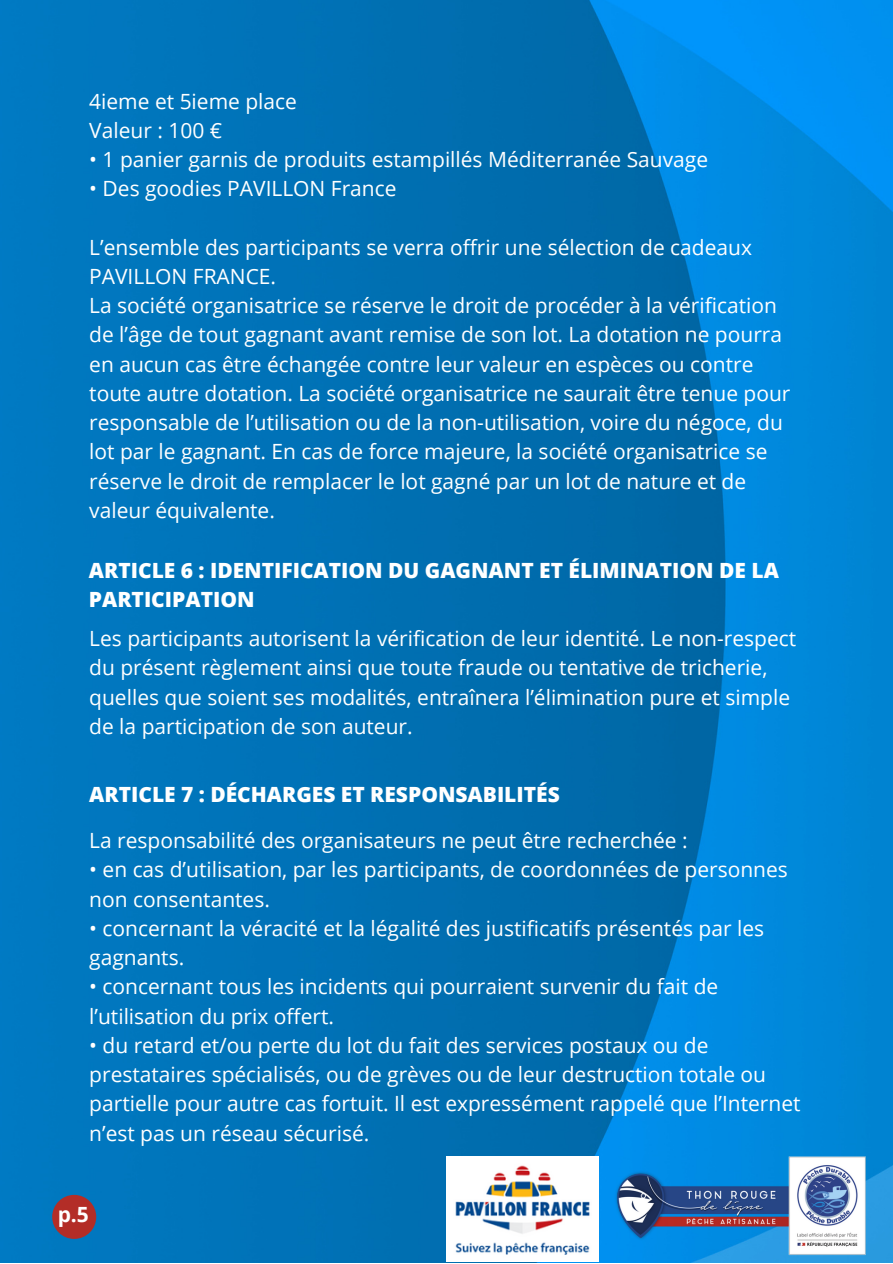
<style>
.page{position:relative;width:893px;height:1264px;background:#fff}
.page>*{position:absolute;margin:0;border:0;box-sizing:border-box;transform-origin:0 0}
.t1{font:21px/29.2px "Open Sans";color:#fff}
.t2{font:800 21px/29.2px "Open Sans";color:#fff}
.t3{font:700 21px "Open Sans";color:#fff}
</style>
<div class="page">
<img style="left:0;top:0;width:892px;height:1262px">
<img style="left:611px;top:1142px;width:281px;height:120px">
<img style="left:446px;top:1156px;width:152px;height:105px">
<div style="left:52px;top:1194px;width:44px;height:44px;background:#b32d27;border-radius:50%"></div>
<p class="t1" style="left:89px;top:86px;width:209px">4ieme et 5ieme place<br>Valeur : 100 €</p>
<p class="t1" style="left:89px;top:144px;width:620px">• 1 panier garnis de produits estampillés Méditerranée Sauvage</p>
<p class="t1" style="left:89px;top:173px;width:309px">• Des goodies PAVILLON France</p>
<p class="t1" style="left:89px;top:232px;width:702px">L’ensemble des participants se verra offrir une sélection de cadeaux PAVILLON FRANCE.<br>La société organisatrice se réserve le droit de procéder à la vérification de l’âge de tout gagnant avant remise de son lot. La dotation ne pourra en aucun cas être échangée contre leur valeur en espèces ou contre toute autre dotation. La société organisatrice ne saurait être tenue pour responsable de l’utilisation ou de la non-utilisation, voire du négoce, du lot par le gagnant. En cas de force majeure, la société organisatrice se réserve le droit de remplacer le lot gagné par un lot de nature et de valeur équivalente.</p>
<p class="t2" style="left:89px;top:555px;width:691px">ARTICLE 6 : IDENTIFICATION DU GAGNANT ET ÉLIMINATION DE LA<br>PARTICIPATION</p>
<p class="t1" style="left:89px;top:623px;width:708px">Les participants autorisent la vérification de leur identité. Le non-respect du présent règlement ainsi que toute fraude ou tentative de tricherie, quelles que soient ses modalités, entraînera l’élimination pure et simple de la participation de son auteur.</p>
<p class="t2" style="left:89px;top:779px;width:472px">ARTICLE 7 : DÉCHARGES ET RESPONSABILITÉS</p>
<p class="t1" style="left:89px;top:825px;width:600px">La responsabilité des organisateurs ne peut être recherchée :</p>
<p class="t1" style="left:89px;top:854px;width:700px">• en cas d’utilisation, par les participants, de coordonnées de personnes non consentantes.</p>
<p class="t1" style="left:89px;top:913px;width:676px">• concernant la véracité et la légalité des justificatifs présentés par les gagnants.</p>
<p class="t1" style="left:89px;top:971px;width:630px">• concernant tous les incidents qui pourraient survenir du fait de l’utilisation du prix offert.</p>
<p class="t1" style="left:89px;top:1030px;width:712px">• du retard et/ou perte du lot du fait des services postaux ou de prestataires spécialisés, ou de grèves ou de leur destruction totale ou partielle pour autre cas fortuit. Il est expressément rappelé que l’Internet n’est pas un réseau sécurisé.</p>
<p class="t3" style="left:58px;top:1199px;width:33px">p.5</p>
</div>
